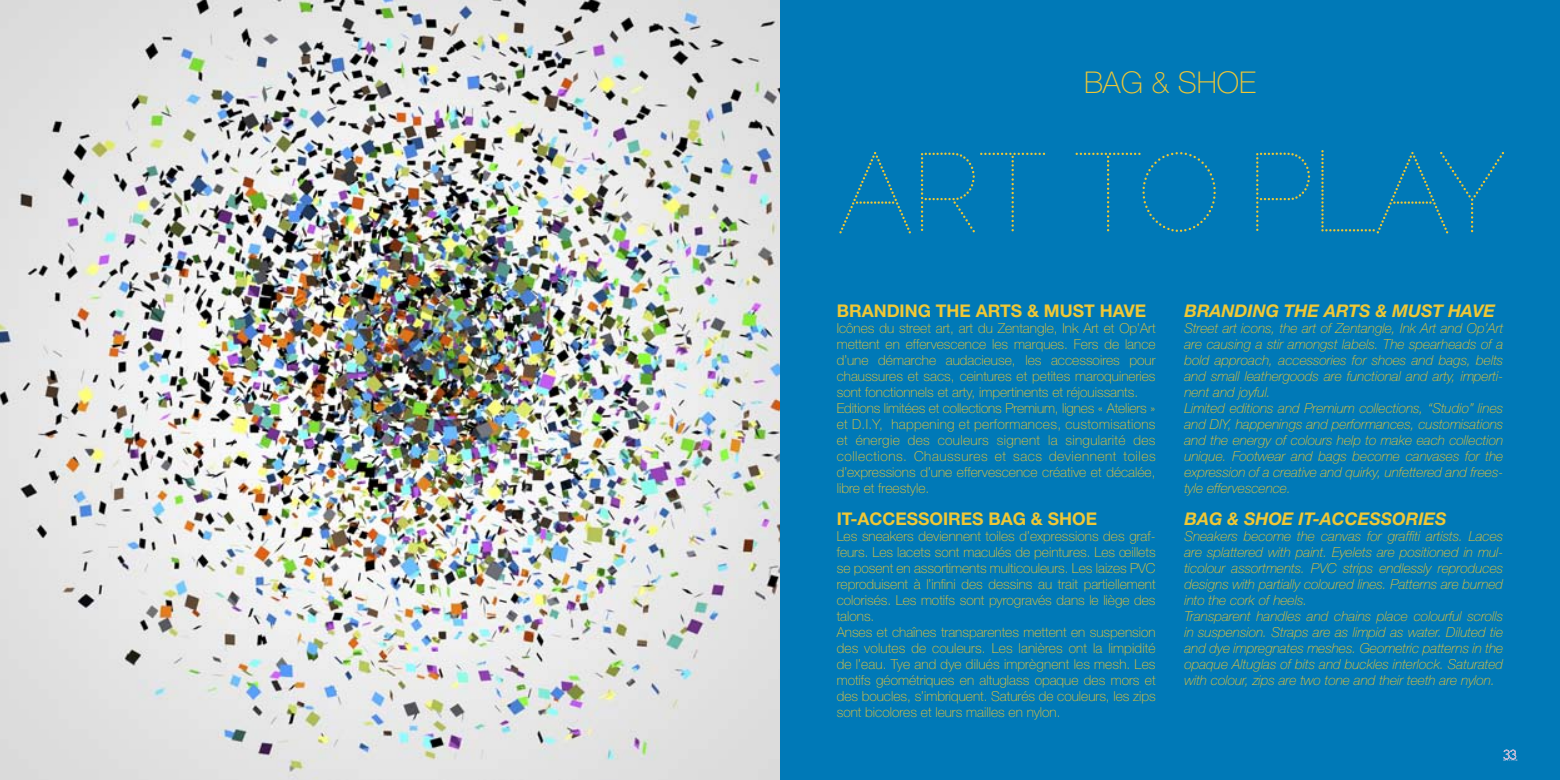
<style>
.page{position:relative;width:1560px;height:780px;background:#fff}
.page>*{position:absolute;margin:0;border:0;box-sizing:border-box;transform-origin:0 0}
.txt_courant_couleur{font:112.5px "Raleway Dots";letter-spacing:-.04em;color:#efc735}
.txt_courant_couleur-2{font:100 30px "Helvetica Neue LT";color:#efc735}
.t1{font:700 17.5px "Helvetica Neue LT";color:#efc735}
.t2{font:italic 700 17.5px "Helvetica Neue LT";color:#efc735}
.t3{font:100 13.75px/16px "Helvetica Neue LT";color:#efc735;text-align:justify}
.t4{font:italic 100 13.75px/16px "Helvetica Neue LT";color:#efc735;text-align:justify}
</style>
<div class="page">
<img style="left:0;top:0;width:780px;height:780px">
<div style="left:780px;top:0;width:779px;height:780px;background:#0079b7"></div>
<svg style="left:1503px;top:749px;width:13px;height:11px"></svg>
<p class="txt_courant_couleur-2" style="left:1083px;top:65px;width:173px">BAG &amp; SHOE</p>
<p class="txt_courant_couleur" style="left:836px;top:126px;width:672px">ART TO PLAY</p>
<p class="t1" style="left:836px;top:300px;width:311px">BRANDING THE ARTS &amp; MUST HAVE</p>
<p class="t3" style="left:836px;top:320px;width:320px">Icônes du street art, art du Zentangle, Ink Art et Op’Art mettent en effervescence les marques. Fers de lance d’une démarche audacieuse, les accessoires pour chaussures et sacs, ceintures et petites maroquineries sont fonctionnels et arty, impertinents et réjouissants.</p>
<p class="t3" style="left:836px;top:400px;width:320px">Editions limitées et collections Premium, lignes « Ateliers » et D.I.Y, happening et performances, customisations et énergie des couleurs signent la singularité des collections. Chaussures et sacs deviennent toiles d’expressions d’une effervescence créative et décalée, libre et freestyle.</p>
<p class="t1" style="left:836px;top:508px;width:262px">IT-ACCESSOIRES BAG &amp; SHOE</p>
<p class="t3" style="left:836px;top:528px;width:320px">Les sneakers deviennent toiles d’expressions des graf&shy;feurs. Les lacets sont maculés de peintures. Les œillets se posent en assortiments multicouleurs. Les laizes PVC reproduisent à l’infini des dessins au trait partiellement colorisés. Les motifs sont pyrogravés dans le liège des talons.</p>
<p class="t3" style="left:836px;top:624px;width:320px">Anses et chaînes transparentes mettent en suspension des volutes de couleurs. Les lanières ont la limpidité de l’eau. Tye and dye dilués imprègnent les mesh. Les motifs géométriques en altuglass opaque des mors et des boucles, s’imbriquent. Saturés de couleurs, les zips sont bicolores et leurs mailles en nylon.</p>
<p class="t2" style="left:1184px;top:300px;width:312px">BRANDING THE ARTS &amp; MUST HAVE</p>
<p class="t4" style="left:1184px;top:320px;width:320px">Street art icons, the art of Zentangle, Ink Art and Op’Art are causing a stir amongst labels. The spearheads of a bold approach, accessories for shoes and bags, belts and small leathergoods are functional and arty, imperti&shy;nent and joyful.</p>
<p class="t4" style="left:1184px;top:400px;width:320px">Limited editions and Premium collections, “Studio” lines and DIY, happenings and performances, customisations and the energy of colours help to make each collection unique. Footwear and bags become canvases for the expression of a creative and quirky, unfettered and frees&shy;tyle effervescence.</p>
<p class="t2" style="left:1184px;top:508px;width:264px">BAG &amp; SHOE IT-ACCESSORIES</p>
<p class="t4" style="left:1184px;top:528px;width:320px">Sneakers become the canvas for graffiti artists. Laces are splattered with paint. Eyelets are positioned in mul&shy;ticolour assortments. PVC strips endlessly reproduces designs with partially coloured lines. Patterns are burned into the cork of heels.</p>
<p class="t4" style="left:1184px;top:608px;width:320px">Transparent handles and chains place colourful scrolls in suspension. Straps are as limpid as water. Diluted tie and dye impregnates meshes. Geometric patterns in the opaque Altuglas of bits and buckles interlock. Saturated with colour, zips are two tone and their teeth are nylon.</p>
</div>
